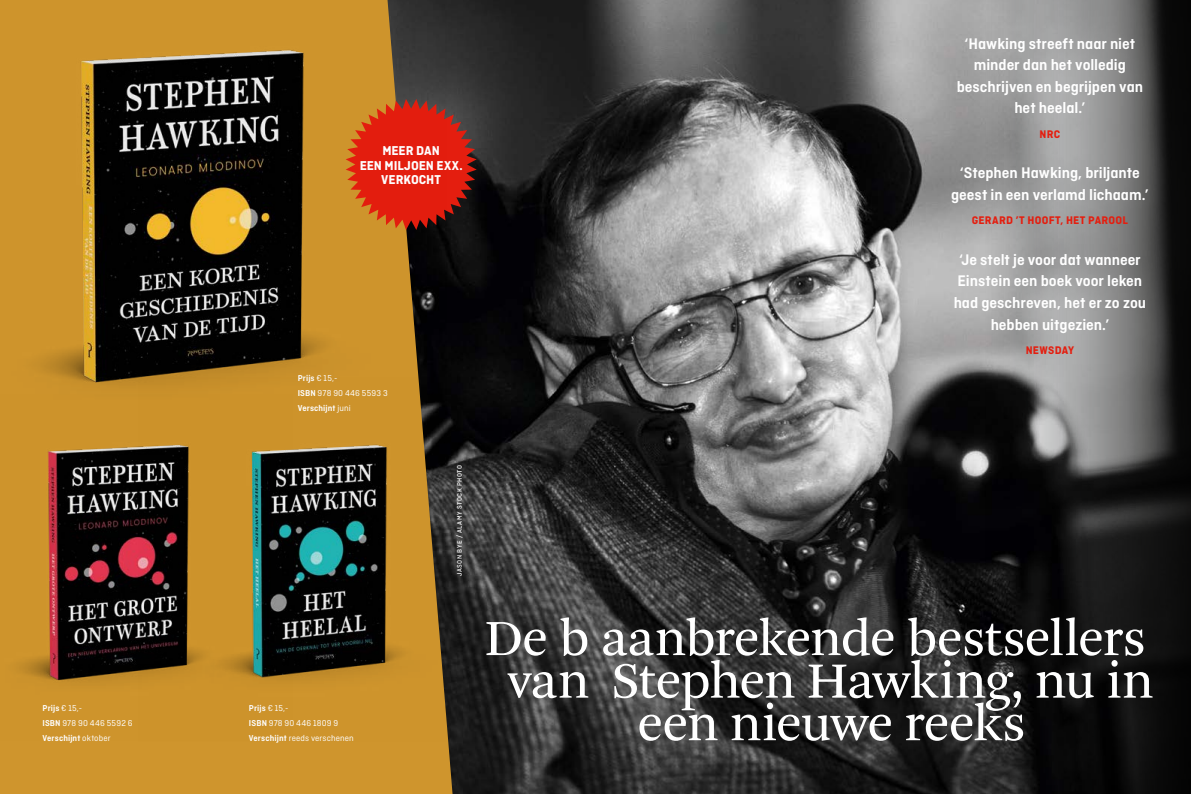
<style>
.page{position:relative;width:1191px;height:794px;background:#fff}
.page>*{position:absolute;margin:0;border:0;box-sizing:border-box;transform-origin:0 0}
.t1{font:53.2px/42.5px "Arnhem Blond";letter-spacing:-.02em;color:#fff;text-align:center}
.t2{font:600 16.2px/21.6px "Ciutadella";letter-spacing:-.005em;color:#fff;text-align:center}
.t3{font:700 13.5px/14.7px "Ciutadella";letter-spacing:-.005em;color:#fff;text-align:center}
.t4{font:700 11.6px "Ciutadella";letter-spacing:.02em;color:#e41e0f}
.t5{font:9px/15px "Ciutadella";letter-spacing:.015em;color:#fff}
.t6{font:500 7px "Ciutadella";letter-spacing:.085em;color:#fff}
.s1{font-weight:600}
</style>
<div class="page">
<img style="left:452px;top:0;width:469px;height:794px">
<svg style="left:921px;top:0;width:270px;height:794px;background:#505050"></svg>
<div style="left:0;top:0;width:452px;height:794px;background:#cf952d"></div>
<svg style="left:446px;top:99px;width:31px;height:131px;background:#7c241e"></svg>
<img style="left:0;top:0;width:446px;height:394px">
<img style="left:0;top:394px;width:138px;height:346px">
<img style="left:138px;top:378px;width:364px;height:363px">
<p class="t5" style="left:43px;top:701px;width:92px"><span class="s1">Prijs</span> € 15,-<br><span class="s1">ISBN</span> 978 90 446 5592 6<br><span class="s1">Verschijnt</span> oktober</p>
<p class="t3" style="left:360px;top:143px;width:104px">MEER DAN<br>EEN MILJOEN EXX.<br>VERKOCHT</p>
<p class="t5" style="left:298px;top:371px;width:92px"><span class="s1">Prijs</span> € 15,-<br><span class="s1">ISBN</span> 978 90 446 5593 3<br><span class="s1">Verschijnt</span> juni</p>
<p class="t5" style="left:249px;top:701px;width:106px"><span class="s1">Prijs</span> € 15,-<br><span class="s1">ISBN</span> 978 90 446 1809 9<br><span class="s1">Verschijnt</span> reeds verschenen</p>
<p class="t6" style="left:456px;top:576px;width:113px;rotate:-90deg">JASON BYE / ALAMY STOCK PHOTO</p>
<p class="t2" style="left:956px;top:32px;width:188px">‘Hawking streeft naar niet minder dan het volledig beschrijven en begrijpen van het heelal.’</p>
<p class="t4" style="left:1039px;top:127px;width:22px">NRC</p>
<p class="t2" style="left:951px;top:162px;width:199px">‘Stephen Hawking, briljante geest in een verlamd lichaam.’</p>
<p class="t4" style="left:971px;top:214px;width:158px">GERARD ’T HOOFT, HET PAROOL</p>
<p class="t2" style="left:953px;top:248px;width:194px">‘Je stelt je voor dat wanneer<br>Einstein een boek voor leken had geschreven, het er zo zou hebben uitgezien.’</p>
<p class="t4" style="left:1025px;top:343px;width:50px">NEWSDAY</p>
<h1 class="t1" style="left:484px;top:618px;width:671px">De b aanbrekende bestsellers van Stephen Hawking, nu in een nieuwe reeks</h1>
</div>
